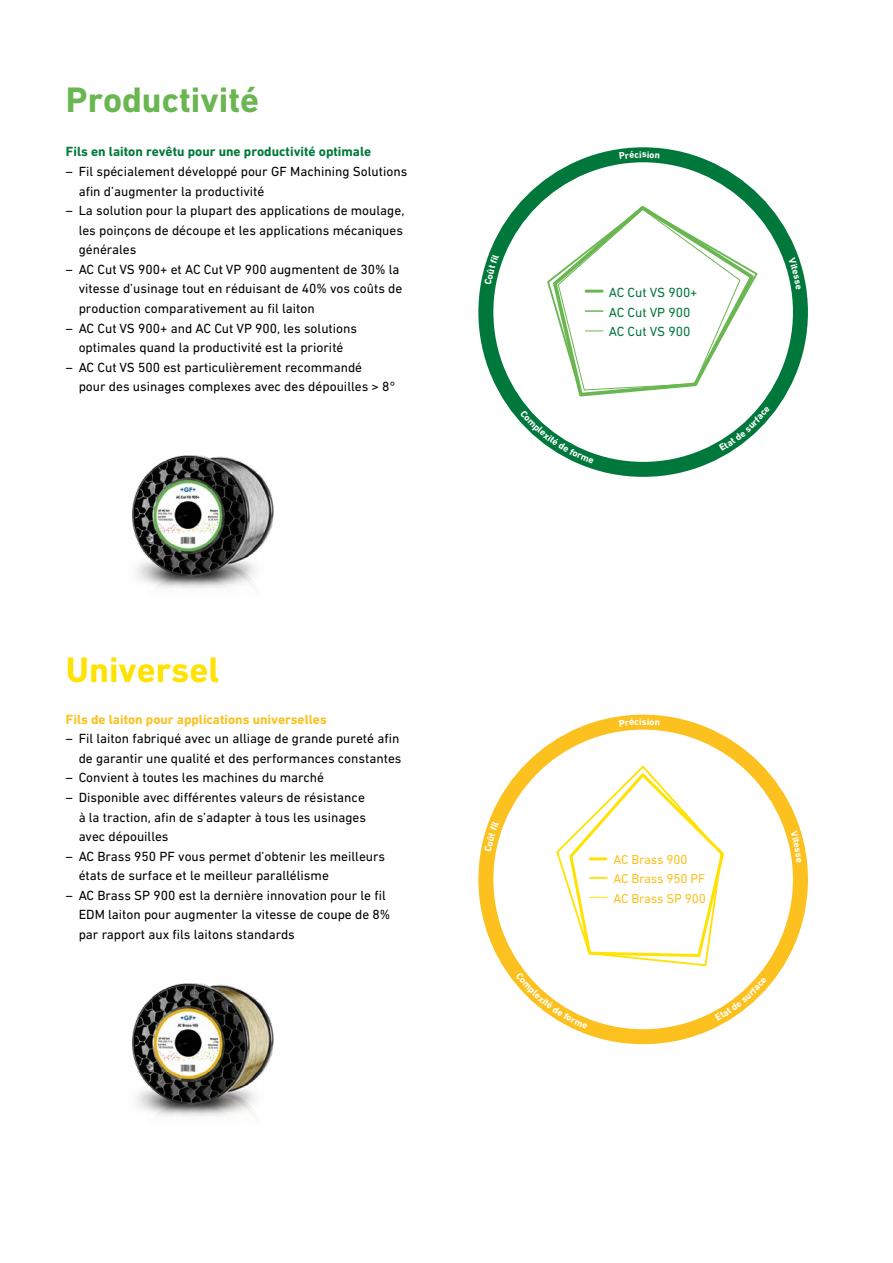
<style>
.page{position:relative;width:893px;height:1263px;background:#fff}
.page>*{position:absolute;margin:0;border:0;box-sizing:border-box;transform-origin:0 0}
.t1{font:700 36px "DIN Next W1 G";color:#6ab651}
.t2{font:700 36px "DIN Next W1 G";color:#ffe200}
.t3{font:13.5px/19.5px "DIN Next W1 G";color:#000}
.t4{font:700 13.5px "DIN Next W1 G";color:#00783b}
.t5{font:700 13.5px "DIN Next W1 G";color:#fcc11f}
.t6{font:13.5px/19.5px "DIN Next W1 G";color:#00783b}
.t7{font:13.2px/19.5px "DIN Next W1 G";letter-spacing:-.01em;color:#fcc11f}
</style>
<div class="page">
<div style="left:478px;top:147px;width:330px;height:330px;border:15px solid #00783b;border-radius:50%"></div>
<div style="left:478px;top:715px;width:330px;height:329px;border:15px solid #fcc11f;border-radius:50%"></div>
<svg style="left:547px;top:203px;width:212px;height:194px"></svg>
<img style="left:132px;top:455px;width:142px;height:133px">
<img style="left:132px;top:983px;width:142px;height:133px">
<svg style="left:619px;top:151px;width:41px;height:8px"></svg>
<svg style="left:789px;top:257px;width:12px;height:32px"></svg>
<svg style="left:484px;top:254px;width:15px;height:31px"></svg>
<svg style="left:719px;top:406px;width:51px;height:45px"></svg>
<svg style="left:520px;top:410px;width:74px;height:54px"></svg>
<svg style="left:619px;top:718px;width:41px;height:9px"></svg>
<svg style="left:790px;top:830px;width:12px;height:33px"></svg>
<svg style="left:484px;top:821px;width:15px;height:31px"></svg>
<svg style="left:516px;top:764px;width:251px;height:265px"></svg>
<h1 class="t1" style="left:66px;top:79px;width:195px">Productivité</h1>
<p class="t4" style="left:66px;top:144px;width:307px">Fils en laiton revêtu pour une productivité optimale</p>
<p class="t3" style="left:79px;top:162px;width:330px;text-indent:-13px">– Fil spécialement développé pour GF Machining Solutions afin d’augmenter la productivité</p>
<p class="t3" style="left:79px;top:201px;width:327px;text-align:justify;text-indent:-13px">– La solution pour la plupart des applications de moulage, les poinçons de découpe et les applications mécaniques générales</p>
<p class="t3" style="left:79px;top:259px;width:325px;text-indent:-13px">– AC Cut VS 900+ et AC Cut VP 900 augmentent de 30% la vitesse d’usinage tout en réduisant de 40% vos coûts de production comparativement au fil laiton</p>
<p class="t3" style="left:66px;top:318px;width:293px;text-align:center">– AC Cut VS 900+ and AC Cut VP 900, les solutions optimales quand la productivité est la priorité</p>
<p class="t3" style="left:79px;top:357px;width:318px;text-indent:-13px">– AC Cut VS 500 est particulièrement recommandé<br>pour des usinages complexes avec des dépouilles &gt; 8°</p>
<h1 class="t2" style="left:66px;top:649px;width:155px">Universel</h1>
<p class="t5" style="left:66px;top:711px;width:262px">Fils de laiton pour applications universelles</p>
<p class="t3" style="left:66px;top:729px;width:337px;text-align:right">– Fil laiton fabriqué avec un alliage de grande pureté afin de garantir une qualité et des performances constantes</p>
<p class="t3" style="left:66px;top:768px;width:260px">– Convient à toutes les machines du marché</p>
<p class="t3" style="left:79px;top:787px;width:289px;text-align:justify;text-indent:-13px">– Disponible avec différentes valeurs de résistance à la traction, afin de s’adapter à tous les usinages avec dépouilles</p>
<p class="t3" style="left:79px;top:846px;width:308px;text-indent:-13px">– AC Brass 950 PF vous permet d’obtenir les meilleurs états de surface et le meilleur parallélisme</p>
<p class="t3" style="left:79px;top:885px;width:313px;text-indent:-13px">– AC Brass SP 900 est la dernière innovation pour le fil<br>EDM laiton pour augmenter la vitesse de coupe de 8% par rapport aux fils laitons standards</p>
<p class="t6" style="left:609px;top:283px;width:90px">AC Cut VS 900+<br>AC Cut VP 900<br>AC Cut VS 900</p>
<p class="t7" style="left:613px;top:849px;width:94px">AC Brass 900<br>AC Brass 950 PF<br>AC Brass SP 900</p>
</div>
